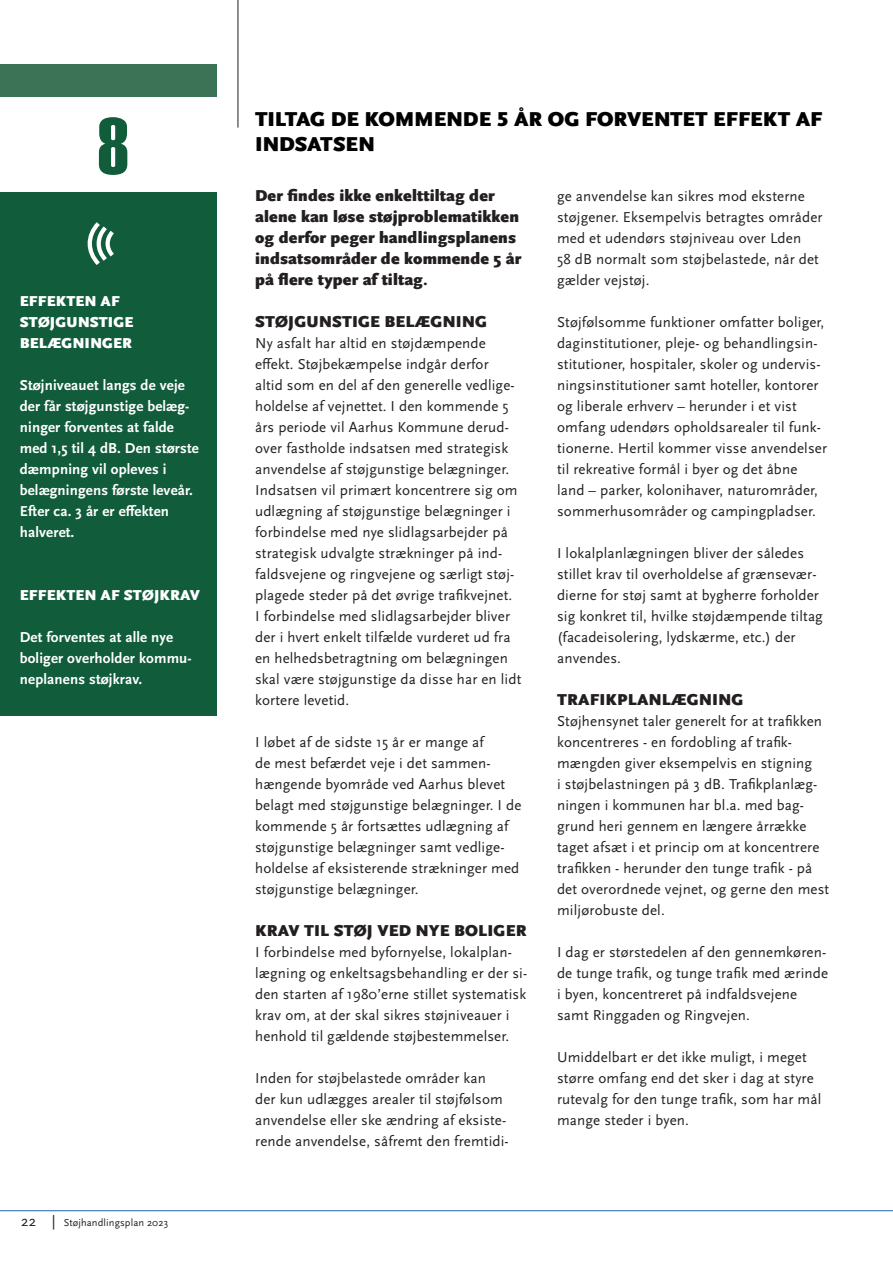
<style>
.page{position:relative;width:893px;height:1263px;background:#fff}
.page>*{position:absolute;margin:0;border:0;box-sizing:border-box;transform-origin:0 0}
.Afsnitsnummer{font:81px "Haettenschweiler";color:#115c3b}
.t1{font:900 21px/25.2px "Scala Sans OT";letter-spacing:-.005em;color:#010101}
.Afsnit_Mellemrubrik{font:900 16.5px/21px "Scala Sans OT";letter-spacing:.01em;color:#231f20}
.Brødtext{font:15px/21px "Scala Sans OT";letter-spacing:.01em;color:#231f20}
.Bold_hvid{font:700 15px/21px "Scala Sans OT";letter-spacing:.01em;color:#fff}
.Bold_hvid-2{font:900 15px/21px "Scala Sans OT";letter-spacing:.01em;color:#fff}
.t2{font:10.5px "Scala Sans OT";letter-spacing:.01em;color:#231f20}
.s1{font-size:15px}
</style>
<div class="page">
<div style="left:0;top:192px;width:217px;height:523px;background:#115c3b"></div>
<hr style="left:0;top:1210px;width:893px;height:1px;background:#2564b0">
<hr style="left:238px;top:0;width:1px;height:128px;background:#231f20">
<div style="left:0;top:64px;width:217px;height:33px;background:#3c7256"></div>
<svg style="left:88px;top:222px;width:26px;height:43px"></svg>
<h1 class="Afsnitsnummer" style="left:98px;top:91px;width:32px">8</h1>
<h2 class="t1" style="left:255px;top:107px;width:569px">TILTAG DE KOMMENDE 5 ÅR OG FORVENTET EFFEKT AF<br>INDSATSEN</h2>
<p class="Bold_hvid-2" style="left:20px;top:291px;width:115px">EFFEKTEN AF<br>STØJGUNSTIGE<br>BELÆGNINGER</p>
<p class="Bold_hvid" style="left:20px;top:375px;width:180px">Støjniveauet langs de veje der får støjgunstige belæg&shy;ninger forventes at falde med 1,5 til 4 dB. Den største dæmpning vil opleves i belægningens første leveår.<br>Efter ca. 3 år er effekten halveret.</p>
<p class="Bold_hvid-2" style="left:20px;top:585px;width:182px">EFFEKTEN AF STØJKRAV</p>
<p class="Bold_hvid" style="left:20px;top:627px;width:173px">Det forventes at alle nye boliger overholder kommu&shy;neplanens støjkrav.</p>
<p class="t2" style="left:21px;top:1217px;width:148px"><span class="s1">22 |</span> Støjhandlingsplan 2023</p>
<h4 class="Afsnit_Mellemrubrik" style="left:255px;top:185px;width:268px">Der findes ikke enkelttiltag der alene kan løse støjproblematikken og derfor peger handlingsplanens indsatsområder de kommende 5 år på flere typer af tiltag.</h4>
<h4 class="Afsnit_Mellemrubrik" style="left:255px;top:311px;width:233px">STØJGUNSTIGE BELÆGNING</h4>
<p class="Brødtext" style="left:255px;top:333px;width:268px">Ny asfalt har altid en støjdæmpende effekt. Støjbekæmpelse indgår derfor<br>altid som en del af den generelle vedlige&shy;holdelse af vejnettet. I den kommende 5 års periode vil Aarhus Kommune derud&shy;over fastholde indsatsen med strategisk anvendelse af støjgunstige belægninger.<br>Indsatsen vil primært koncentrere sig om udlægning af støjgunstige belægninger i forbindelse med nye slidlagsarbejder på strategisk udvalgte strækninger på ind&shy;faldsvejene og ringvejene og særligt støj&shy;plagede steder på det øvrige trafikvejnet.<br>I forbindelse med slidlagsarbejder bliver der i hvert enkelt tilfælde vurderet ud fra en helhedsbetragtning om belægningen skal være støjgunstige da disse har en lidt kortere levetid.</p>
<p class="Brødtext" style="left:255px;top:732px;width:268px">I løbet af de sidste 15 år er mange af<br>de mest befærdet veje i det sammen&shy;hængende byområde ved Aarhus blevet belagt med støjgunstige belægninger. I de kommende 5 år fortsættes udlægning af støjgunstige belægninger samt vedlige&shy;holdelse af eksisterende strækninger med støjgunstige belægninger.</p>
<h4 class="Afsnit_Mellemrubrik" style="left:255px;top:920px;width:273px">KRAV TIL STØJ VED NYE BOLIGER</h4>
<p class="Brødtext" style="left:255px;top:942px;width:274px">I forbindelse med byfornyelse, lokalplan&shy;lægning og enkeltsagsbehandling er der si&shy;den starten af 1980’erne stillet systematisk krav om, at der skal sikres støjniveauer i henhold til gældende støjbestemmelser.</p>
<p class="Brødtext" style="left:255px;top:1068px;width:255px">Inden for støjbelastede områder kan der kun udlægges arealer til støjfølsom anvendelse eller ske ændring af eksiste&shy;rende anvendelse, såfremt den fremtidi-</p>
<p class="Brødtext" style="left:557px;top:186px;width:267px">ge anvendelse kan sikres mod eksterne støjgener. Eksempelvis betragtes områder med et udendørs støjniveau over Lden<br>58 dB normalt som støjbelastede, når det gælder vejstøj.</p>
<p class="Brødtext" style="left:557px;top:312px;width:272px">Støjfølsomme funktioner omfatter boliger, daginstitutioner, pleje- og behandlingsin&shy;stitutioner, hospitaler, skoler og undervis&shy;ningsinstitutioner samt hoteller, kontorer og liberale erhverv – herunder i et vist omfang udendørs opholdsarealer til funk&shy;tionerne. Hertil kommer visse anvendelser til rekreative formål i byer og det åbne land – parker, kolonihaver, naturområder, sommerhusområder og campingpladser.</p>
<p class="Brødtext" style="left:557px;top:543px;width:267px">I lokalplanlægningen bliver der således stillet krav til overholdelse af grænsevær&shy;dierne for støj samt at bygherre forholder sig konkret til, hvilke støjdæmpende tiltag (facadeisolering, lydskærme, etc.) der anvendes.</p>
<h4 class="Afsnit_Mellemrubrik" style="left:557px;top:689px;width:188px">TRAFIKPLANLÆGNING</h4>
<p class="Brødtext" style="left:557px;top:711px;width:274px">Støjhensynet taler generelt for at trafikken koncentreres - en fordobling af trafik&shy;mængden giver eksempelvis en stigning<br>i støjbelastningen på 3 dB. Trafikplanlæg&shy;ningen i kommunen har bl.a. med bag&shy;grund heri gennem en længere årrække taget afsæt i et princip om at koncentrere trafikken - herunder den tunge trafik - på det overordnede vejnet, og gerne den mest miljørobuste del.</p>
<p class="Brødtext" style="left:557px;top:942px;width:273px">I dag er størstedelen af den gennemkøren&shy;de tunge trafik, og tunge trafik med ærinde i byen, koncentreret på indfaldsvejene samt Ringgaden og Ringvejen.</p>
<p class="Brødtext" style="left:557px;top:1047px;width:266px">Umiddelbart er det ikke muligt, i meget større omfang end det sker i dag at styre rutevalg for den tunge trafik, som har mål mange steder i byen.</p>
</div>
